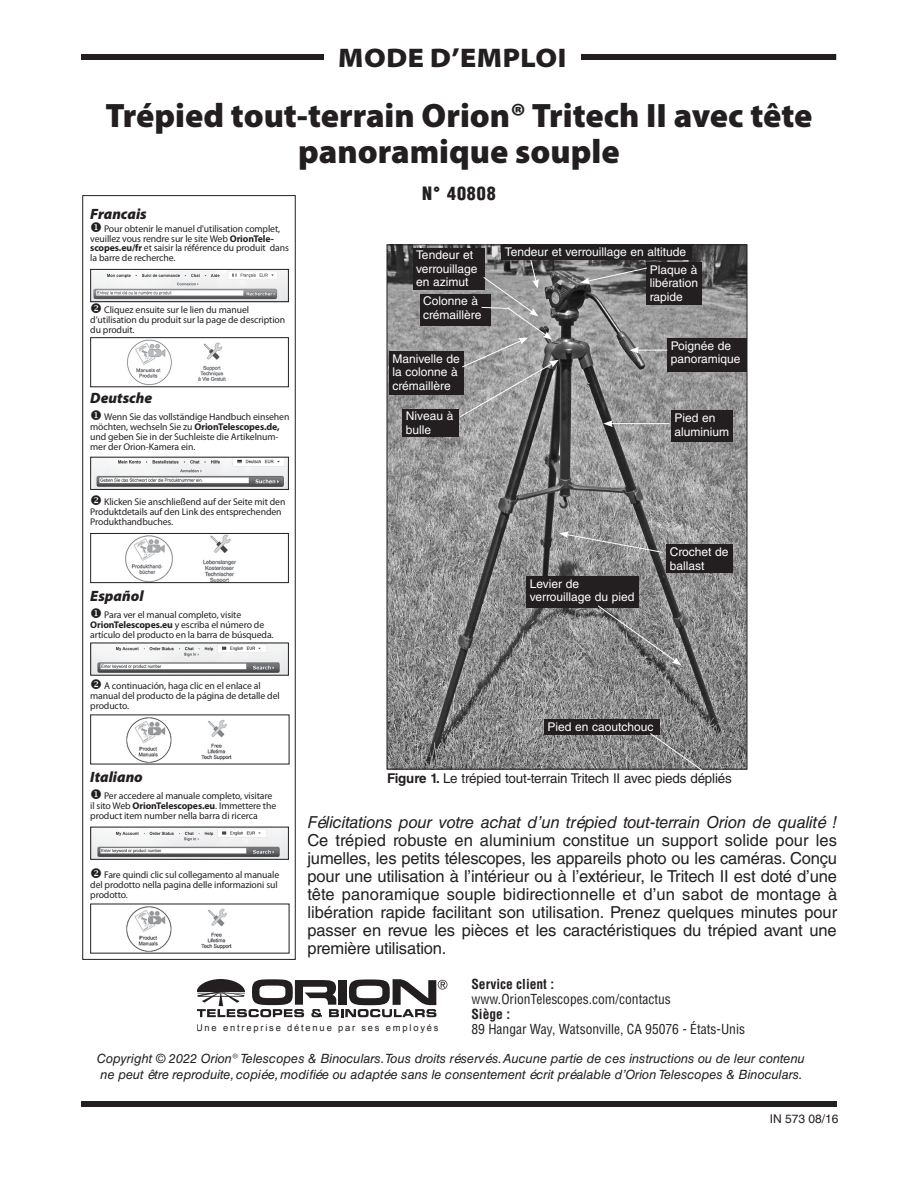
<style>
.page{position:relative;width:918px;height:1188px;background:#fff}
.page>*{position:absolute;margin:0;border:0;box-sizing:border-box;transform-origin:0 0}
.IN_Cvr_Product_Name{font:900 33.9px/36px "Myriad Pro";color:#231f20;text-align:center}
.IN_Cvr_Istruc_Manual{font:900 semi-expanded 27px "Myriad Pro";letter-spacing:.02em;color:#231f20}
.IN_Stock__Line__Shee{font:900 condensed 18px "Helvetica LT Std";letter-spacing:.05em;color:#231f20}
.IN_Intro_Body__Congr{font:16.5px/18px "Helvetica LT Std";letter-spacing:-.01em;color:#231f20;text-align:justify}
.language_half_page{font:italic 900 15px "Myriad Pro";color:#231f20}
.footer_translate{font:condensed 13.5px "Helvetica LT Std";color:#231f20}
.IN_Caption{font:13.5px "Helvetica LT Std";letter-spacing:-.01em;color:#231f20}
.footer_translate-2{font:700 condensed 13.5px "Helvetica LT Std";color:#231f20}
.Copyright{font:italic 12.75px/16.5px "Helvetica LT Std";color:#231f20}
.IN_Call-out_White{font:12px/13.5px "Helvetica LT Std";color:#fff}
.IN____IN__Date{font:12px "Helvetica";color:#231f20}
.translated_sidebar_t{font:9.75px/9.8px "Myriad Pro";letter-spacing:-.01em;color:#231f20}
.t1{font:9.3px "Arial";letter-spacing:.195em;color:#231f20}
.s1{font-weight:700}
.s2{font-style:italic}
</style>
<div class="page">
<img style="left:389px;top:246px;width:356px;height:522px">
<div style="left:667px;top:338px;width:80px;height:34px;background:#231f20"></div>
<div style="left:646px;top:262px;width:56px;height:43px;background:#231f20"></div>
<div style="left:413px;top:248px;width:72px;height:41px;background:#231f20"></div>
<div style="left:420px;top:294px;width:70px;height:32px;background:#231f20"></div>
<div style="left:403px;top:409px;width:56px;height:27px;background:#231f20"></div>
<div style="left:389px;top:351px;width:75px;height:44px;background:#231f20"></div>
<div style="left:526px;top:576px;width:113px;height:32px;background:#231f20"></div>
<div style="left:544px;top:719px;width:115px;height:15px;background:#231f20"></div>
<div style="left:671px;top:410px;width:62px;height:32px;background:#231f20"></div>
<div style="left:666px;top:544px;width:67px;height:29px;background:#231f20"></div>
<hr style="left:637px;top:350px;width:30px;height:1px;background:#fff">
<svg style="left:630px;top:347px;width:9px;height:7px"></svg>
<svg style="left:580px;top:267px;width:67px;height:17px"></svg>
<svg style="left:459px;top:244px;width:100px;height:174px"></svg>
<hr style="left:610px;top:423px;width:60px;height:1px;background:#fff">
<svg style="left:603px;top:420px;width:10px;height:7px"></svg>
<svg style="left:597px;top:605px;width:85px;height:60px;background:#828182"></svg>
<svg style="left:649px;top:732px;width:73px;height:38px;background:#808080"></svg>
<svg style="left:559px;top:532px;width:104px;height:21px;background:#949494"></svg>
<div style="left:502px;top:244px;width:190px;height:16px;background:#231f20"></div>
<div style="left:81px;top:54px;width:755px;height:6px;background:#231f20"></div>
<div style="left:81px;top:1101px;width:756px;height:6px;background:#231f20"></div>
<div style="left:324px;top:45px;width:256px;height:27px;background:#fff"></div>
<div style="left:82px;top:195px;width:214px;height:765px;border:1px solid #231f20"></div>
<img style="left:127px;top:339px;width:99px;height:46px">
<div style="left:90px;top:337px;width:199px;height:50px;border:1px solid #231f20"></div>
<img style="left:92px;top:271px;width:195px;height:29px">
<div style="left:90px;top:269px;width:199px;height:33px;border:1px solid #231f20"></div>
<img style="left:125px;top:535px;width:112px;height:46px">
<div style="left:90px;top:533px;width:199px;height:50px;border:1px solid #231f20"></div>
<img style="left:92px;top:459px;width:195px;height:29px">
<div style="left:90px;top:457px;width:199px;height:33px;border:1px solid #231f20"></div>
<img style="left:126px;top:717px;width:106px;height:45px">
<img style="left:126px;top:906px;width:106px;height:46px">
<img style="left:92px;top:645px;width:195px;height:29px">
<div style="left:90px;top:643px;width:199px;height:33px;border:1px solid #231f20"></div>
<img style="left:92px;top:829px;width:195px;height:29px">
<div style="left:90px;top:827px;width:199px;height:33px;border:1px solid #231f20"></div>
<svg style="left:197px;top:979px;width:250px;height:38px"></svg>
<p class="IN_Cvr_Istruc_Manual" style="left:338px;top:42px;width:230px">MODE D’EMPLOI</p>
<p class="IN_Cvr_Product_Name" style="left:105px;top:98px;width:709px">Trépied tout-terrain Orion® Tritech II avec tête panoramique souple</p>
<p class="IN_Stock__Line__Shee" style="left:422px;top:182px;width:75px">N° 40808</p>
<p class="language_half_page" style="left:90px;top:205px;width:58px">Francais</p>
<p class="translated_sidebar_t" style="left:90px;top:224px;width:200px">◆ Pour obtenir le manuel d'utilisation complet, veuillez vous rendre sur le site Web <span class="s1">OrionTele&shy;scopes.eu/fr</span> et saisir la référence du produit dans la barre de recherche.</p>
<p class="translated_sidebar_t" style="left:90px;top:305px;width:196px">❖ Cliquez ensuite sur le lien du manuel d’utilisation du produit sur la page de description du produit.</p>
<p class="language_half_page" style="left:90px;top:390px;width:64px">Deutsche</p>
<p class="translated_sidebar_t" style="left:90px;top:412px;width:201px">◆ Wenn Sie das vollständige Handbuch einsehen möchten, wechseln Sie zu <span class="s1">OrionTelescopes.de, </span>und geben Sie in der Suchleiste die Artikelnum&shy;mer der Orion-Kamera ein.</p>
<p class="translated_sidebar_t" style="left:90px;top:497px;width:197px">❖ Klicken Sie anschließend auf der Seite mit den<br>Produktdetails auf den Link des entsprechenden<br>Produkthandbuches.</p>
<p class="language_half_page" style="left:90px;top:588px;width:55px">Español</p>
<p class="translated_sidebar_t" style="left:90px;top:610px;width:185px">◆ Para ver el manual completo, visite<br><span class="s1">OrionTelescopes.eu</span> y escriba el número de artículo del producto en la barra de búsqueda.</p>
<p class="translated_sidebar_t" style="left:90px;top:681px;width:191px">❖ A continuación, haga clic en el enlace al manual del producto de la página de detalle del producto.</p>
<p class="language_half_page" style="left:90px;top:769px;width:54px">Italiano</p>
<p class="translated_sidebar_t" style="left:90px;top:792px;width:188px">◆ Per accedere al manuale completo, visitare il sito Web <span class="s1">OrionTelescopes.eu</span>. Immettere the product item number nella barra di ricerca</p>
<p class="translated_sidebar_t" style="left:90px;top:870px;width:190px">❖ Fare quindi clic sul collegamento al manuale del prodotto nella pagina delle informazioni sul prodotto.</p>
<p class="IN_Call-out_White" style="left:416px;top:248px;width:63px">Tendeur et verrouillage en azimut</p>
<p class="IN_Call-out_White" style="left:423px;top:294px;width:60px">Colonne à crémaillère</p>
<p class="IN_Call-out_White" style="left:392px;top:352px;width:69px">Manivelle de la colonne à crémaillère</p>
<p class="IN_Call-out_White" style="left:406px;top:409px;width:49px">Niveau à bulle</p>
<p class="IN_Call-out_White" style="left:505px;top:245px;width:183px">Tendeur et verrouillage en altitude</p>
<p class="IN_Call-out_White" style="left:650px;top:263px;width:50px;text-align:justify">Plaque à libération rapide</p>
<p class="IN_Call-out_White" style="left:671px;top:339px;width:71px">Poignée de panoramique</p>
<p class="IN_Call-out_White" style="left:675px;top:411px;width:56px">Pied en aluminium</p>
<p class="IN_Call-out_White" style="left:530px;top:577px;width:106px">Levier de verrouillage du pied</p>
<p class="IN_Call-out_White" style="left:670px;top:545px;width:60px">Crochet de ballast</p>
<p class="IN_Call-out_White" style="left:547px;top:720px;width:108px">Pied en caoutchouc</p>
<p class="IN_Caption" style="left:387px;top:771px;width:346px"><span class="s1">Figure 1.</span> Le trépied tout-terrain Tritech II avec pieds dépliés</p>
<p class="IN_Intro_Body__Congr" style="left:308px;top:813px;width:531px"><span class="s2">Félicitations pour votre achat d’un trépied tout-terrain Orion de qualité !<br></span>Ce trépied robuste en aluminium constitue un support solide pour les jumelles, les petits télescopes, les appareils photo ou les caméras. Conçu pour une utilisation à l’intérieur ou à l’extérieur, le Tritech II est doté d’une tête panoramique souple bidirectionnelle et d’un sabot de montage à libération rapide facilitant son utilisation. Prenez quelques minutes pour passer en revue les pièces et les caractéristiques du trépied avant une première utilisation.</p>
<p class="footer_translate-2" style="left:471px;top:975px;width:84px">Service client :</p>
<p class="footer_translate" style="left:471px;top:990px;width:201px">www.OrionTelescopes.com/contactus</p>
<p class="footer_translate-2" style="left:471px;top:1005px;width:40px">Siège :</p>
<p class="footer_translate" style="left:471px;top:1020px;width:275px">89 Hangar Way, Watsonville, CA 95076 - États-Unis</p>
<p class="Copyright" style="left:97px;top:1050px;width:709px">Copyright © 2022 Orion® Telescopes &amp; Binoculars.Tous droits réservés. Aucune partie de ces instructions ou de leur contenu ne peut être reproduite, copiée, modifiée ou adaptée sans le consentement écrit préalable d’Orion Telescopes &amp; Binoculars.</p>
<p class="t1" style="left:196px;top:1021px;width:244px">Une entreprise détenue par ses employés</p>
<p class="IN____IN__Date" style="left:770px;top:1112px;width:70px">IN 573 08/16</p>
</div>
